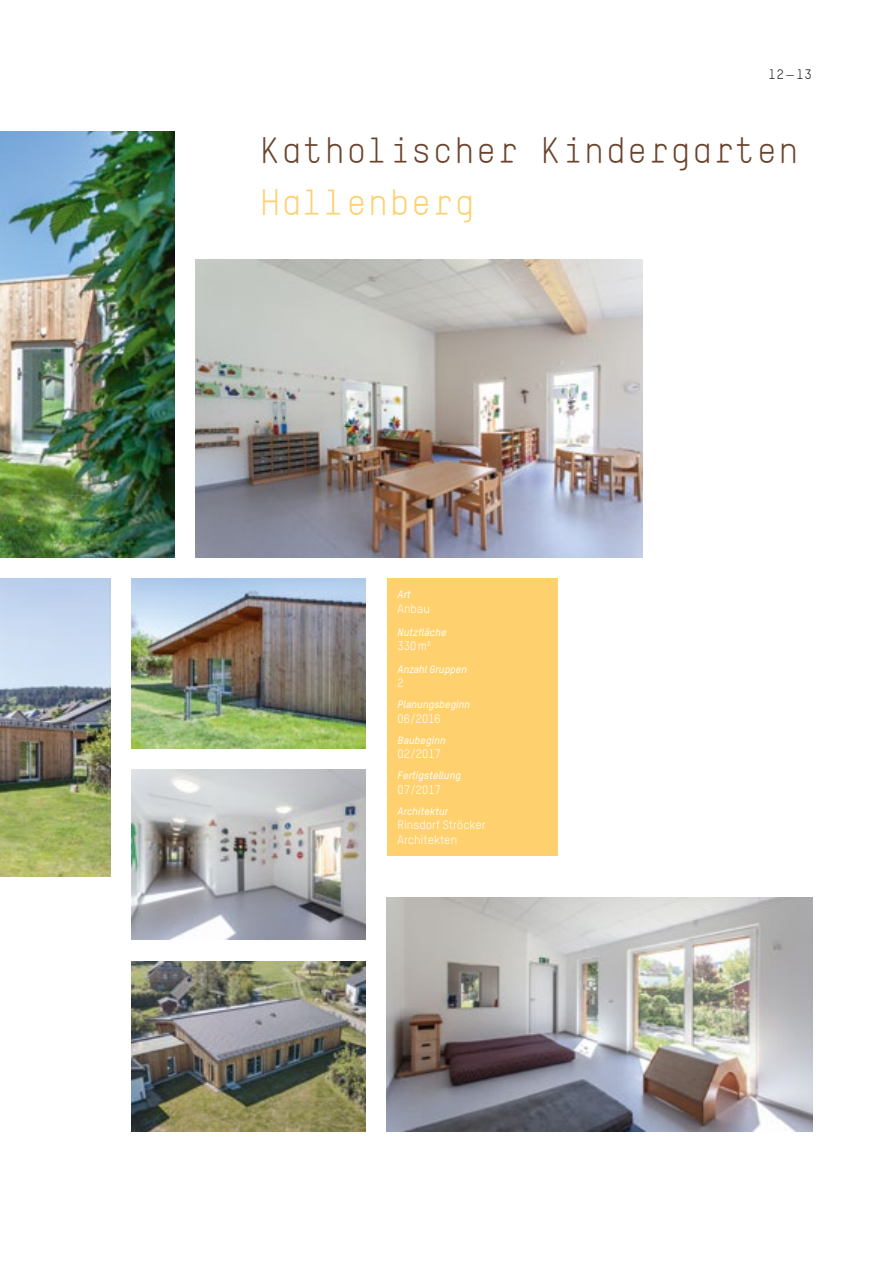
<style>
.page{position:relative;width:893px;height:1263px;background:#fff}
.page>*{position:absolute;margin:0;border:0;box-sizing:border-box;transform-origin:0 0}
.t1{font:36px "TSTAR Mono Round";color:#6a432c}
.t2{font:36px "TSTAR Mono Round";color:#fed16e}
.t3{font:13.5px "TSTAR Mono Round";color:#000}
.t4{font:12px/14.4px "TSTARPRO";color:#fff}
.t5{font:italic 500 10.5px "TSTARPRO";color:#fff}
</style>
<div class="page">
<div style="left:387px;top:578px;width:170px;height:278px;background:#fed16e"></div>
<img style="left:0;top:132px;width:174px;height:425px">
<img style="left:0;top:578px;width:111px;height:298px">
<img style="left:132px;top:578px;width:234px;height:170px">
<img style="left:132px;top:961px;width:234px;height:170px">
<img style="left:196px;top:259px;width:446px;height:298px">
<img style="left:387px;top:898px;width:425px;height:233px">
<img style="left:132px;top:770px;width:234px;height:170px">
<p class="t3" style="left:768px;top:66px;width:45px">12—13</p>
<h1 class="t1" style="left:259px;top:128px;width:542px">Katholischer Kindergarten</h1>
<h1 class="t2" style="left:259px;top:181px;width:217px">Hallenberg</h1>
<p class="t5" style="left:398px;top:588px;width:14px">Art</p>
<p class="t4" style="left:398px;top:601px;width:34px">Anbau</p>
<p class="t5" style="left:398px;top:625px;width:50px">Nutzfläche</p>
<p class="t4" style="left:398px;top:638px;width:35px">330m²</p>
<p class="t5" style="left:398px;top:663px;width:71px">Anzahl Gruppen</p>
<p class="t4" style="left:398px;top:676px;width:8px">2</p>
<p class="t5" style="left:398px;top:698px;width:74px">Planungsbeginn</p>
<p class="t4" style="left:398px;top:711px;width:45px">06/2016</p>
<p class="t5" style="left:398px;top:734px;width:49px">Baubeginn</p>
<p class="t4" style="left:398px;top:747px;width:45px">02/2017</p>
<p class="t5" style="left:398px;top:769px;width:65px">Fertigstellung</p>
<p class="t4" style="left:398px;top:782px;width:45px">07/2017</p>
<p class="t5" style="left:398px;top:805px;width:52px">Architektur</p>
<p class="t4" style="left:398px;top:818px;width:90px">Rinsdorf Ströcker<br>Architekten</p>
</div>
